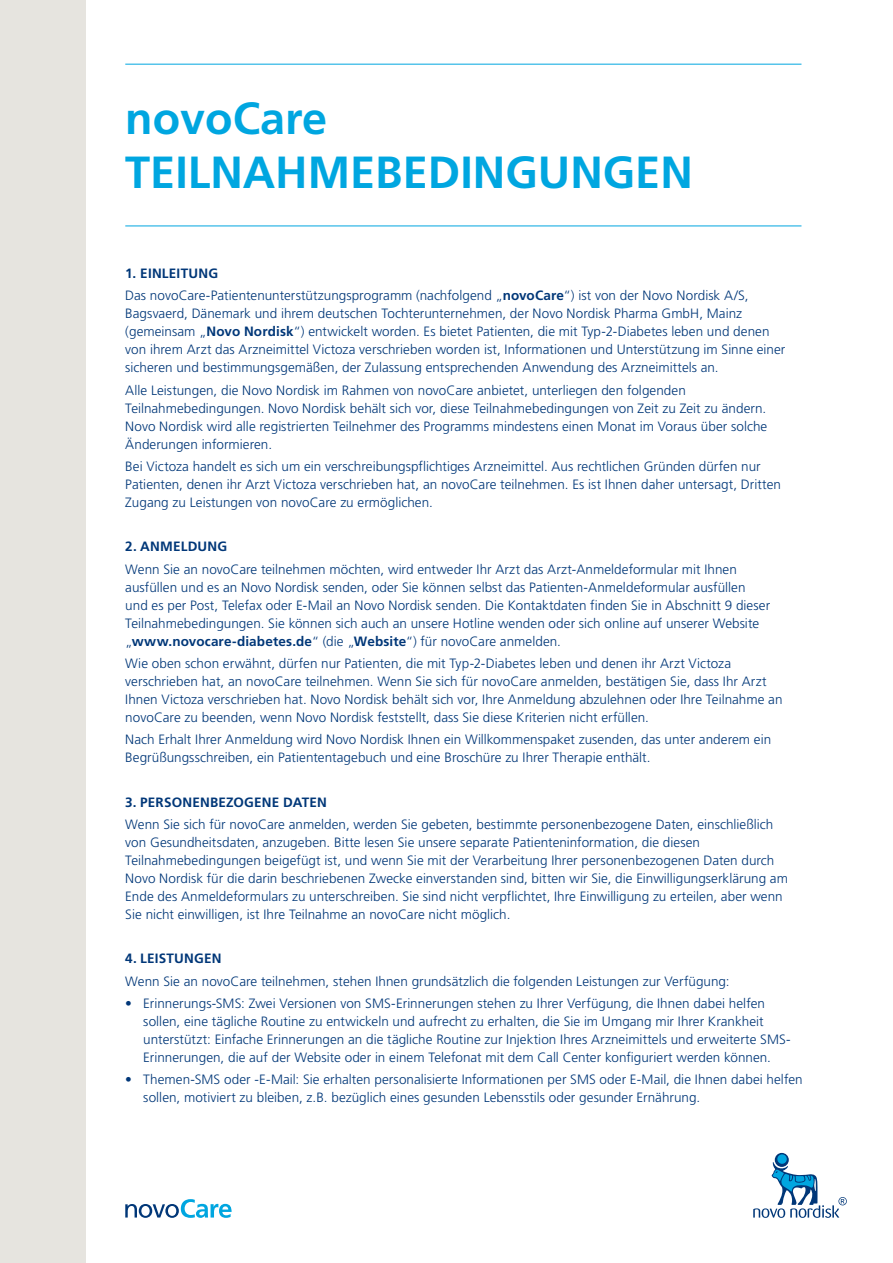
<style>
.page{position:relative;width:893px;height:1263px;background:#fff}
.page>*{position:absolute;margin:0;border:0;box-sizing:border-box;transform-origin:0 0}
.t1{font:700 45px/54px "Frutiger";color:#00a6e0}
.t2{font:300 13.5px/18px "Frutiger";letter-spacing:.005em;color:#013778}
.t3{font:700 13.5px "Frutiger";letter-spacing:.015em;color:#013778}
.s1{font-weight:700}
</style>
<div class="page">
<div style="left:0;top:0;width:85px;height:1263px;background:#e6e4df"></div>
<hr style="left:125px;top:64px;width:676px;height:1px;background:#00a6e0">
<hr style="left:125px;top:226px;width:676px;height:1px;background:#00a6e0">
<div style="left:775px;top:1153px;width:14px;height:14px;background:#013778;border-radius:50%"></div>
<div style="left:777px;top:1154px;width:10px;height:10px;background:#00a6e0;border-radius:50%"></div>
<svg style="left:753px;top:1161px;width:94px;height:57px"></svg>
<svg style="left:125px;top:1199px;width:107px;height:19px"></svg>
<h1 class="t1" style="left:125px;top:92px;width:569px">novoCare<br>TEILNAHMEBEDINGUNGEN</h1>
<p class="t2" style="left:125px;top:262px;width:625px;line-height:22.2px"><span class="s1">1. EINLEITUNG<br></span>Das novoCare-Patientenunterstützungsprogramm (nachfolgend „<span class="s1">novoCare</span>“) ist von der Novo Nordisk A/S,</p>
<p class="t2" style="left:125px;top:305px;width:662px">Bagsvaerd, Dänemark und ihrem deutschen Tochterunternehmen, der Novo Nordisk Pharma GmbH, Mainz (gemeinsam „<span class="s1">Novo Nordisk</span>“) entwickelt worden. Es bietet Patienten, die mit Typ-2-Diabetes leben und denen von ihrem Arzt das Arzneimittel Victoza verschrieben worden ist, Informationen und Unterstützung im Sinne einer sicheren und bestimmungsgemäßen, der Zulassung entsprechenden Anwendung des Arzneimittels an.</p>
<p class="t2" style="left:125px;top:381px;width:644px">Alle Leistungen, die Novo Nordisk im Rahmen von novoCare anbietet, unterliegen den folgenden Teilnahmebedingungen. Novo Nordisk behält sich vor, diese Teilnahmebedingungen von Zeit zu Zeit zu ändern.<br>Novo Nordisk wird alle registrierten Teilnehmer des Programms mindestens einen Monat im Voraus über solche Änderungen informieren.</p>
<p class="t2" style="left:125px;top:457px;width:657px">Bei Victoza handelt es sich um ein verschreibungspflichtiges Arzneimittel. Aus rechtlichen Gründen dürfen nur<br>Patienten, denen ihr Arzt Victoza verschrieben hat, an novoCare teilnehmen. Es ist Ihnen daher untersagt, Dritten<br>Zugang zu Leistungen von novoCare zu ermöglichen.</p>
<p class="t3" style="left:125px;top:539px;width:104px">2. ANMELDUNG</p>
<p class="t2" style="left:125px;top:560px;width:646px">Wenn Sie an novoCare teilnehmen möchten, wird entweder Ihr Arzt das Arzt-Anmeldeformular mit Ihnen ausfüllen und es an Novo Nordisk senden, oder Sie können selbst das Patienten-Anmeldeformular ausfüllen und es per Post, Telefax oder E-Mail an Novo Nordisk senden. Die Kontaktdaten finden Sie in Abschnitt 9 dieser Teilnahmebedingungen. Sie können sich auch an unsere Hotline wenden oder sich online auf unserer Website „<span class="s1">www.novocare-diabetes.de</span>“ (die „<span class="s1">Website</span>“) für novoCare anmelden.</p>
<p class="t2" style="left:125px;top:654px;width:659px">Wie oben schon erwähnt, dürfen nur Patienten, die mit Typ-2-Diabetes leben und denen ihr Arzt Victoza verschrieben hat, an novoCare teilnehmen. Wenn Sie sich für novoCare anmelden, bestätigen Sie, dass Ihr Arzt Ihnen Victoza verschrieben hat. Novo Nordisk behält sich vor, Ihre Anmeldung abzulehnen oder Ihre Teilnahme an novoCare zu beenden, wenn Novo Nordisk feststellt, dass Sie diese Kriterien nicht erfüllen.</p>
<p class="t2" style="left:125px;top:730px;width:647px">Nach Erhalt Ihrer Anmeldung wird Novo Nordisk Ihnen ein Willkommenspaket zusenden, das unter anderem ein<br>Begrüßungsschreiben, ein Patiententagebuch und eine Broschüre zu Ihrer Therapie enthält.</p>
<p class="t3" style="left:125px;top:794px;width:203px">3. PERSONENBEZOGENE DATEN</p>
<p class="t2" style="left:125px;top:815px;width:664px">Wenn Sie sich für novoCare anmelden, werden Sie gebeten, bestimmte personenbezogene Daten, einschließlich von Gesundheitsdaten, anzugeben. Bitte lesen Sie unsere separate Patienteninformation, die diesen Teilnahmebedingungen beigefügt ist, und wenn Sie mit der Verarbeitung Ihrer personenbezogenen Daten durch Novo Nordisk für die darin beschriebenen Zwecke einverstanden sind, bitten wir Sie, die Einwilligungserklärung am Ende des Anmeldeformulars zu unterschreiben. Sie sind nicht verpflichtet, Ihre Einwilligung zu erteilen, aber wenn Sie nicht einwilligen, ist Ihre Teilnahme an novoCare nicht möglich.</p>
<p class="t3" style="left:125px;top:951px;width:98px">4. LEISTUNGEN</p>
<p class="t2" style="left:125px;top:972px;width:606px">Wenn Sie an novoCare teilnehmen, stehen Ihnen grundsätzlich die folgenden Leistungen zur Verfügung:</p>
<p class="t2" style="left:143px;top:994px;width:649px;text-indent:-18px">• Erinnerungs-SMS: Zwei Versionen von SMS-Erinnerungen stehen zu Ihrer Verfügung, die Ihnen dabei helfen sollen, eine tägliche Routine zu entwickeln und aufrecht zu erhalten, die Sie im Umgang mir Ihrer Krankheit unterstützt: Einfache Erinnerungen an die tägliche Routine zur Injektion Ihres Arzneimittels und erweiterte SMS-Erinnerungen, die auf der Website oder in einem Telefonat mit dem Call Center konfiguriert werden können.</p>
<p class="t2" style="left:143px;top:1070px;width:661px;text-indent:-18px">• Themen-SMS oder -E-Mail: Sie erhalten personalisierte Informationen per SMS oder E-Mail, die Ihnen dabei helfen sollen, motiviert zu bleiben, z.B. bezüglich eines gesunden Lebensstils oder gesunder Ernährung.</p>
</div>
